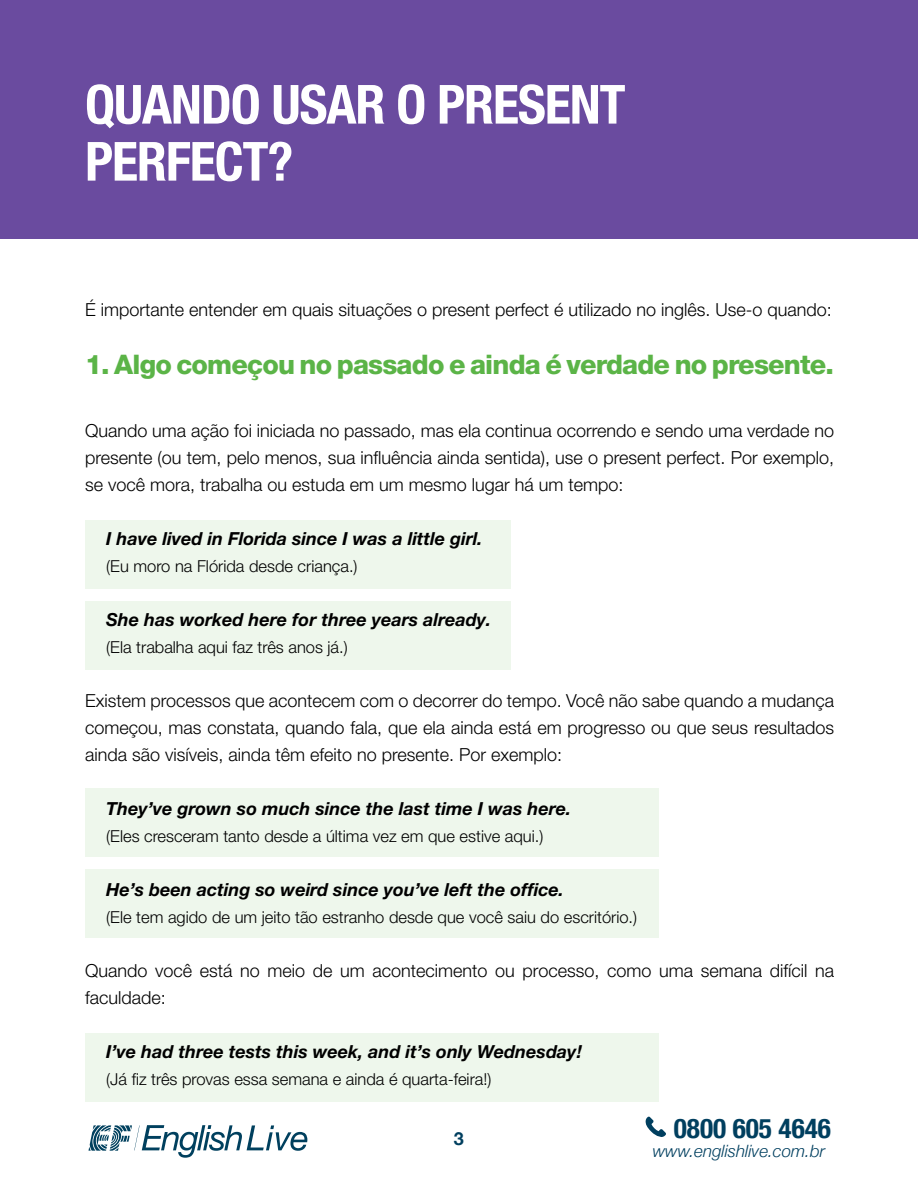
<style>
.page{position:relative;width:918px;height:1188px;background:#fff}
.page>*{position:absolute;margin:0;border:0;box-sizing:border-box;transform-origin:0 0}
.t1{font:700 condensed 54px/57px "Helvetica Neue LT Pro";letter-spacing:-.02em;color:#fff}
.t2{font:700 condensed 27.3px "Helvetica Neue";color:#003f5f}
.t3{font:800 27px "Helvetica Neue LT Pro";letter-spacing:-.03em;color:#5bb447}
.t4{font:300 18px/27px "Helvetica Neue LT Pro";color:#000;text-align:justify}
.t5{font:italic 700 18px "Helvetica Neue LT Pro";color:#000}
.t6{font:700 18px "Helvetica Neue";color:#003f5f}
.t7{font:italic 300 16.95px "Helvetica Neue";color:#003f5f}
.t8{font:300 16.5px "Helvetica Neue LT Pro";color:#000}
</style>
<div class="page">
<svg style="left:645px;top:1116px;width:21px;height:21px"></svg>
<svg style="left:88px;top:1125px;width:219px;height:33px"></svg>
<div style="left:85px;top:520px;width:425px;height:69px;background:#eef7ec"></div>
<div style="left:85px;top:788px;width:574px;height:68px;background:#eef7ec"></div>
<div style="left:85px;top:601px;width:425px;height:69px;background:#eef7ec"></div>
<div style="left:85px;top:869px;width:574px;height:68px;background:#eef7ec"></div>
<div style="left:85px;top:1033px;width:574px;height:68px;background:#eef7ec"></div>
<div style="left:0;top:0;width:918px;height:239px;background:#6a4b9f"></div>
<h1 class="t1" style="left:85px;top:75px;width:542px">QUANDO USAR O PRESENT<br>PERFECT?</h1>
<p class="t4" style="left:85px;top:295px;width:748px">É importante entender em quais situações o present perfect é utilizado no inglês. Use-o quando:</p>
<h3 class="t3" style="left:85px;top:348px;width:750px">1. Algo começou no passado e ainda é verdade no presente.</h3>
<p class="t4" style="left:85px;top:417px;width:751px">Quando uma ação foi iniciada no passado, mas ela continua ocorrendo e sendo uma verdade no presente (ou tem, pelo menos, sua influência ainda sentida), use o present perfect. Por exemplo, se você mora, trabalha ou estuda em um mesmo lugar há um tempo:</p>
<p class="t5" style="left:106px;top:528px;width:378px">I have lived in Florida since I was a little girl.</p>
<p class="t8" style="left:106px;top:556px;width:253px">(Eu moro na Flórida desde criança.)</p>
<p class="t5" style="left:106px;top:609px;width:386px">She has worked here for three years already.</p>
<p class="t8" style="left:106px;top:637px;width:243px">(Ela trabalha aqui faz três anos já.)</p>
<p class="t4" style="left:85px;top:687px;width:751px">Existem processos que acontecem com o decorrer do tempo. Você não sabe quando a mudança começou, mas constata, quando fala, que ela ainda está em progresso ou que seus resultados ainda são visíveis, ainda têm efeito no presente. Por exemplo:</p>
<p class="t5" style="left:106px;top:798px;width:466px">They’ve grown so much since the last time I was here.</p>
<p class="t8" style="left:106px;top:826px;width:439px">(Eles cresceram tanto desde a última vez em que estive aqui.)</p>
<p class="t5" style="left:106px;top:879px;width:459px">He’s been acting so weird since you’ve left the office.</p>
<p class="t8" style="left:106px;top:907px;width:532px">(Ele tem agido de um jeito tão estranho desde que você saiu do escritório.)</p>
<p class="t4" style="left:85px;top:957px;width:751px">Quando você está no meio de um acontecimento ou processo, como uma semana difícil na faculdade:</p>
<p class="t5" style="left:106px;top:1041px;width:477px">I’ve had three tests this week, and it’s only Wednesday!</p>
<p class="t8" style="left:106px;top:1069px;width:387px">(Já fiz três provas essa semana e ainda é quarta-feira!)</p>
<p class="t6" style="left:454px;top:1125px;width:12px">3</p>
<h2 class="t2" style="left:674px;top:1105px;width:159px">0800 605 4646</h2>
<p class="t7" style="left:653px;top:1138px;width:174px">www.englishlive.com.br</p>
</div>
